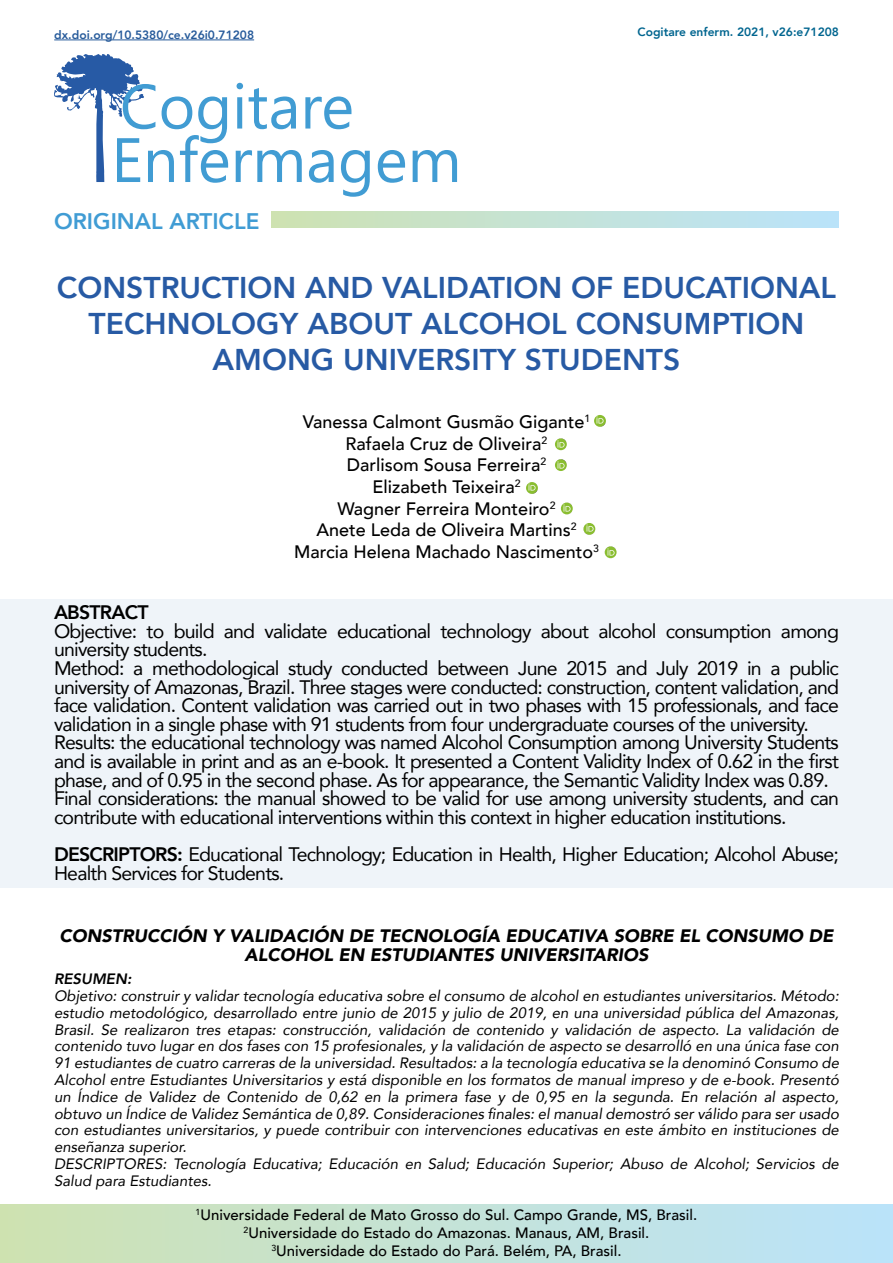
<style>
.page{position:relative;width:893px;height:1263px;background:#fff}
.page>*{position:absolute;margin:0;border:0;box-sizing:border-box;transform-origin:0 0}
.t1{font:800 30px/36px "Avenir";color:#275aa4;text-align:center}
.t2{font:800 22.5px "Avenir";color:#409cd4}
.t3{font:19.5px/18.6px "Avenir";letter-spacing:-.04em;color:#000}
.t4{font:800 19.5px "Avenir";letter-spacing:-.04em;color:#000}
.t5{font:500 18px/21.6px "Avenir";color:#000;text-align:center}
.t6{font:italic 900 18px/19.2px "Avenir";color:#000;text-align:center}
.t7{font:italic 15px/16.8px "Avenir";color:#000}
.t8{font:500 15px/18px "Avenir";color:#000;text-align:center}
.t9{font:italic 800 15px "Avenir";color:#000}
.t10{font:800 12px "Avenir";color:#275b9b}
.t11{font:800 12px "Avenir";color:#00658f}
.s1{font-weight:800}
</style>
<div class="page">
<svg style="left:236px;top:150px;width:66px;height:32px"></svg>
<svg style="left:309px;top:150px;width:25px;height:33px"></svg>
<svg style="left:341px;top:150px;width:29px;height:47px"></svg>
<svg style="left:378px;top:150px;width:27px;height:33px"></svg>
<svg style="left:413px;top:150px;width:44px;height:32px"></svg>
<svg style="left:54px;top:54px;width:174px;height:129px"></svg>
<svg style="left:237px;top:83px;width:6px;height:46px"></svg>
<svg style="left:249px;top:88px;width:47px;height:41px"></svg>
<svg style="left:305px;top:97px;width:46px;height:32px"></svg>
<div style="left:0;top:600px;width:893px;height:288px;background:#eff4f9"></div>
<div style="left:271px;top:211px;width:568px;height:17px;background:linear-gradient(to right,#cee2b2,#bae3fb)"></div>
<div style="left:0;top:1205px;width:893px;height:58px;background:linear-gradient(to right,#cee2b1,#bae3fb)"></div>
<hr style="left:54px;top:40px;width:200px;height:1px;background:#275b9b">
<svg style="left:555px;top:438px;width:12px;height:12px"></svg>
<svg style="left:526px;top:482px;width:12px;height:12px"></svg>
<svg style="left:583px;top:523px;width:12px;height:12px"></svg>
<svg style="left:561px;top:502px;width:12px;height:12px"></svg>
<svg style="left:555px;top:459px;width:12px;height:12px"></svg>
<svg style="left:605px;top:546px;width:12px;height:12px"></svg>
<svg style="left:594px;top:415px;width:12px;height:12px"></svg>
<p class="t10" style="left:54px;top:25px;width:201px">dx.doi.org/10.5380/ce.v26i0.71208</p>
<p class="t11" style="left:637px;top:23px;width:203px">Cogitare enferm. 2021, v26:e71208</p>
<h2 class="t2" style="left:54px;top:203px;width:207px">ORIGINAL ARTICLE</h2>
<h1 class="t1" style="left:57px;top:269px;width:781px">CONSTRUCTION AND VALIDATION OF EDUCATIONAL<br>TECHNOLOGY ABOUT ALCOHOL CONSUMPTION<br>AMONG UNIVERSITY STUDENTS</h1>
<p class="t5" style="left:294px;top:410px;width:306px">Vanessa Calmont Gusmão Gigante<sup>1<br></sup>Rafaela Cruz de Oliveira<sup>2<br></sup>Darlisom Sousa Ferreira<sup>2<br></sup>Elizabeth Teixeira<sup>2<br></sup>Wagner Ferreira Monteiro<sup>2<br></sup>Anete Leda de Oliveira Martins<sup>2<br></sup>Marcia Helena Machado Nascimento<sup>3</sup></p>
<h3 class="t4" style="left:54px;top:597px;width:96px">ABSTRACT</h3>
<p class="t3" style="left:54px;top:621px;width:786px">Objective: to build and validate educational technology about alcohol consumption among university students.<br>Method: a methodological study conducted between June 2015 and July 2019 in a public university of Amazonas, Brazil. Three stages were conducted: construction, content validation, and face validation. Content validation was carried out in two phases with 15 professionals, and face validation in a single phase with 91 students from four undergraduate courses of the university.<br>Results: the educational technology was named Alcohol Consumption among University Students and is available in print and as an e-book. It presented a Content Validity Index of 0.62 in the first phase, and of 0.95 in the second phase. As for appearance, the Semantic Validity Index was 0.89.<br>Final considerations: the manual showed to be valid for use among university students, and can contribute with educational interventions within this context in higher education institutions.</p>
<h3 class="t3" style="left:54px;top:844px;width:786px"><span class="s1">DESCRIPTORS:</span> Educational Technology; Education in Health, Higher Education; Alcohol Abuse;<br>Health Services for Students.</h3>
<p class="t6" style="left:60px;top:925px;width:775px">CONSTRUCCIÓN Y VALIDACIÓN DE TECNOLOGÍA EDUCATIVA SOBRE EL CONSUMO DE<br>ALCOHOL EN ESTUDIANTES UNIVERSITARIOS</p>
<p class="t9" style="left:54px;top:970px;width:79px">RESUMEN:</p>
<p class="t7" style="left:54px;top:987px;width:786px">Objetivo: construir y validar tecnología educativa sobre el consumo de alcohol en estudiantes universitarios. Método: estudio metodológico, desarrollado entre junio de 2015 y julio de 2019, en una universidad pública del Amazonas, Brasil. Se realizaron tres etapas: construcción, validación de contenido y validación de aspecto. La validación de contenido tuvo lugar en dos fases con 15 profesionales, y la validación de aspecto se desarrolló en una única fase con 91 estudiantes de cuatro carreras de la universidad. Resultados: a la tecnología educativa se la denominó Consumo de Alcohol entre Estudiantes Universitarios y está disponible en los formatos de manual impreso y de e-book. Presentó un Índice de Validez de Contenido de 0,62 en la primera fase y de 0,95 en la segunda. En relación al aspecto, obtuvo un Índice de Validez Semántica de 0,89. Consideraciones finales: el manual demostró ser válido para ser usado con estudiantes universitarios, y puede contribuir con intervenciones educativas en este ámbito en instituciones de enseñanza superior.<br>DESCRIPTORES: Tecnología Educativa; Educación en Salud; Educación Superior; Abuso de Alcohol; Servicios de Salud para Estudiantes.</p>
<p class="t8" style="left:196px;top:1205px;width:503px"><sup>1</sup>Universidade Federal de Mato Grosso do Sul. Campo Grande, MS, Brasil.<br><sup>2</sup>Universidade do Estado do Amazonas. Manaus, AM, Brasil.<br><sup>3</sup>Universidade do Estado do Pará. Belém, PA, Brasil.</p>
</div>
